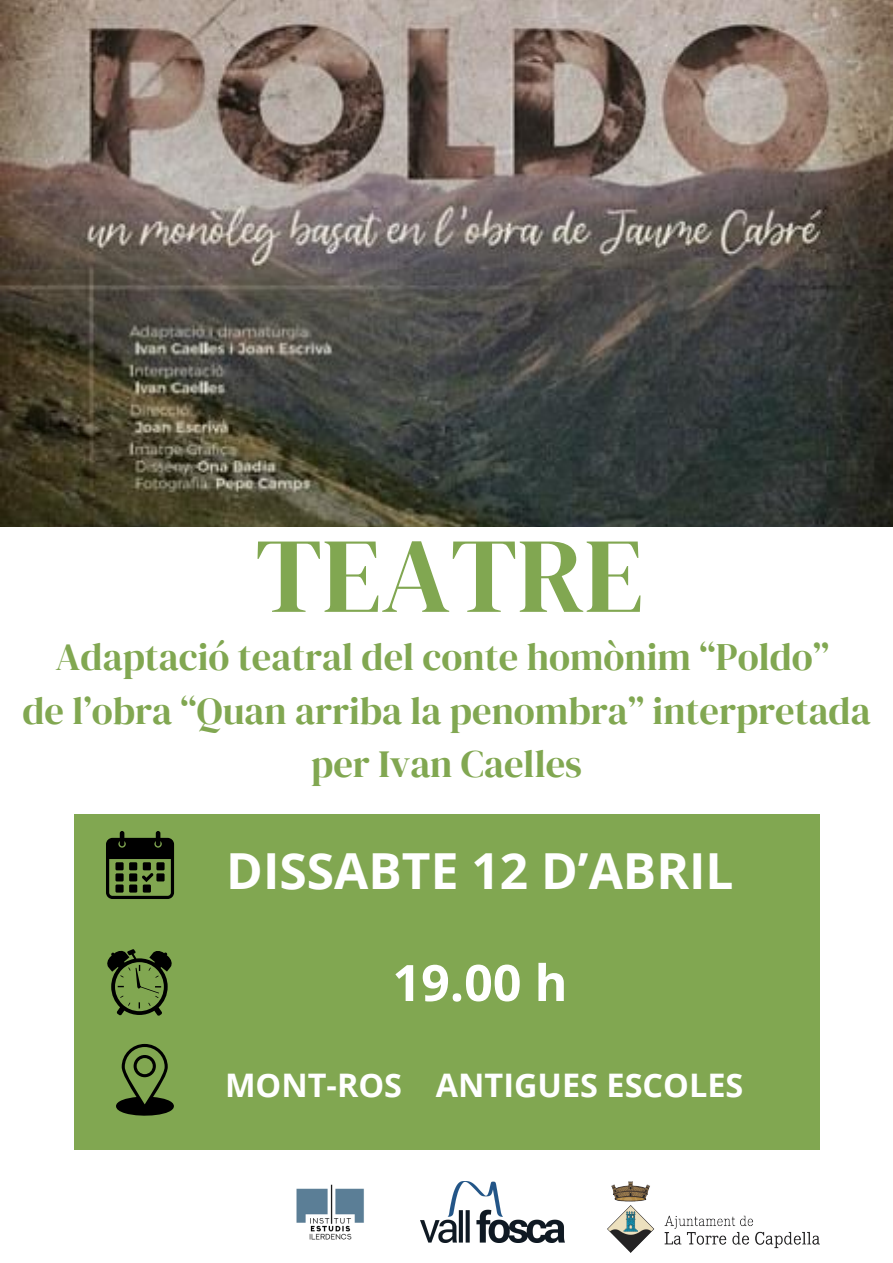
<style>
.page{position:relative;width:893px;height:1263px;background:#fff}
.page>*{position:absolute;margin:0;border:0;box-sizing:border-box;transform-origin:0 0}
.t1{font:106.5px "DM Serif Display";color:#81a751}
.t2{font:700 50.25px "Open Sans";color:#fff}
.t3{font:700 49.65px "Open Sans";color:#fff}
.t4{font:38.47px/53.4px "DM Serif Display";color:#81a751;text-align:center}
.t5{font:700 32.4px "Open Sans";color:#fff}
</style>
<div class="page">
<img style="left:607px;top:1181px;width:212px;height:71px">
<img style="left:420px;top:1181px;width:145px;height:62px">
<div style="left:74px;top:815px;width:745px;height:335px;background:#81a751"></div>
<svg style="left:106px;top:831px;width:68px;height:68px"></svg>
<svg style="left:107px;top:949px;width:65px;height:67px"></svg>
<svg style="left:116px;top:1044px;width:58px;height:72px"></svg>
<img style="left:0;top:0;width:893px;height:526px">
<img style="left:296px;top:1184px;width:68px;height:56px">
<p class="t1" style="left:255px;top:501px;width:389px">TEATRE</p>
<h4 class="t4" style="left:22px;top:630px;width:849px">Adaptació teatral del conte homònim “Poldo”<br>de l’obra “Quan arriba la penombra” interpretada per Ivan Caelles</h4>
<p class="t3" style="left:226px;top:836px;width:509px">DISSABTE 12 D’ABRIL</p>
<h1 class="t2" style="left:392px;top:947px;width:177px">19.00 h</h1>
<p class="t5" style="left:225px;top:1062px;width:520px">MONT-ROS ANTIGUES ESCOLES</p>
</div>
